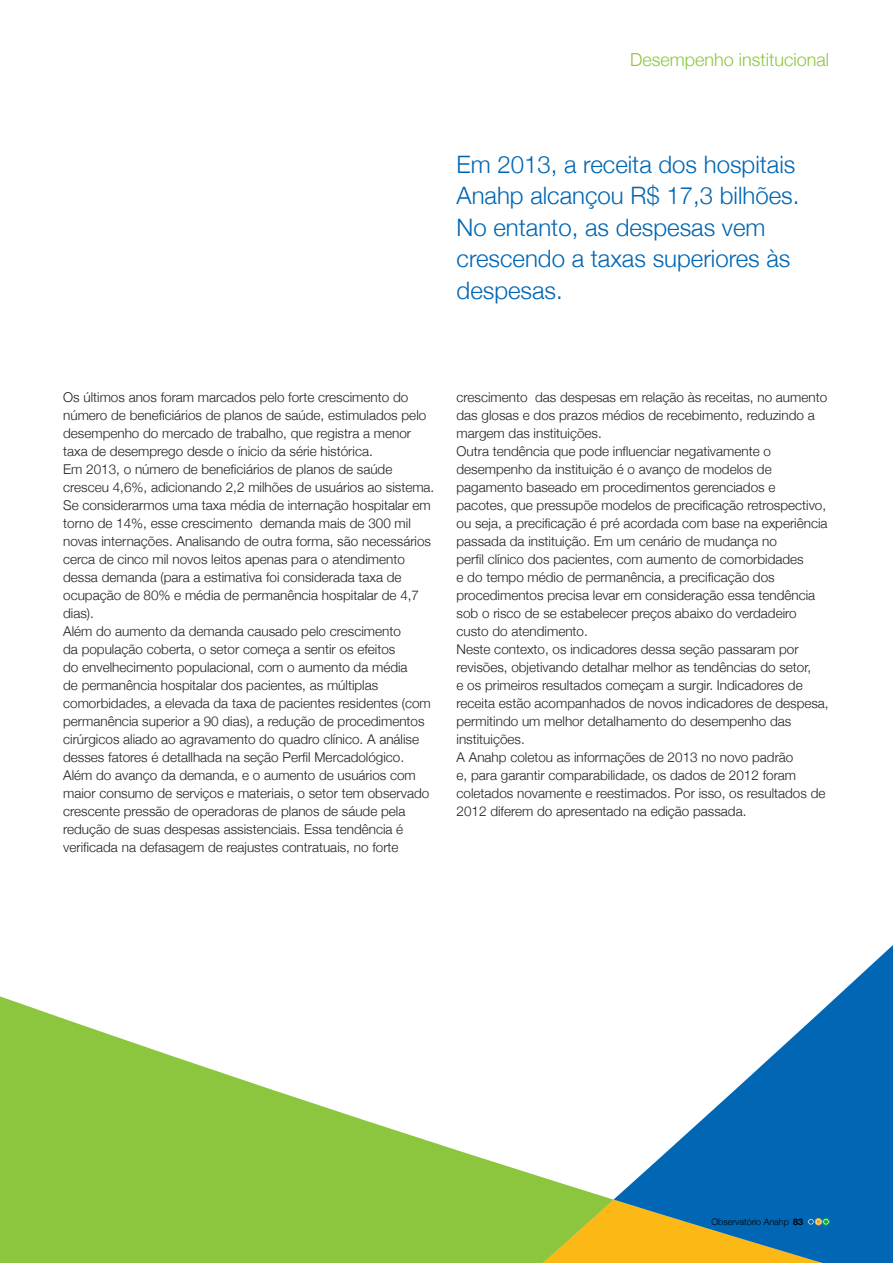
<style>
.page{position:relative;width:893px;height:1263px;background:#fff}
.page>*{position:absolute;margin:0;border:0;box-sizing:border-box;transform-origin:0 0}
._02_titulo_abres{font:300 24px/31.5px "Helvetica Neue";color:#0166b3}
._16_texto_tabelas_ge{font:300 18px "Helvetica Neue";color:#8bc63e}
._04_texto_corrido{font:300 13.5px/18px "Helvetica Neue";color:#231f20}
.t1{font:300 9px "Helvetica Neue";color:#000}
.s1{font-weight:700}
</style>
<div class="page">
<svg style="left:0;top:996px;width:612px;height:267px;fill:#8bc63e"></svg>
<svg style="left:614px;top:945px;width:279px;height:254px"></svg>
<svg style="left:498px;top:1199px;width:395px;height:64px"></svg>
<p class="_16_texto_tabelas_ge" style="left:630px;top:45px;width:201px">Desempenho institucional</p>
<p class="_02_titulo_abres" style="left:457px;top:147px;width:344px">Em 2013, a receita dos hospitais<br>Anahp alcançou R$ 17,3 bilhões.<br>No entanto, as despesas vem crescendo a taxas superiores às despesas.</p>
<p class="_04_texto_corrido" style="left:63px;top:388px;width:365px">Os últimos anos foram marcados pelo forte crescimento do número de beneficiários de planos de saúde, estimulados pelo desempenho do mercado de trabalho, que registra a menor taxa de desemprego desde o ínicio da série histórica.</p>
<p class="_04_texto_corrido" style="left:63px;top:460px;width:373px">Em 2013, o número de beneficiários de planos de saúde cresceu 4,6%, adicionando 2,2 milhões de usuários ao sistema.<br>Se considerarmos uma taxa média de internação hospitalar em torno de 14%, esse crescimento demanda mais de 300 mil novas internações. Analisando de outra forma, são necessários cerca de cinco mil novos leitos apenas para o atendimento dessa demanda (para a estimativa foi considerada taxa de ocupação de 80% e média de permanência hospitalar de 4,7 dias).</p>
<p class="_04_texto_corrido" style="left:63px;top:622px;width:369px">Além do aumento da demanda causado pelo crescimento<br>da população coberta, o setor começa a sentir os efeitos<br>do envelhecimento populacional, com o aumento da média<br>de permanência hospitalar dos pacientes, as múltiplas comorbidades, a elevada da taxa de pacientes residentes (com permanência superior a 90 dias), a redução de procedimentos cirúrgicos aliado ao agravamento do quadro clínico. A análise desses fatores é detallhada na seção Perfil Mercadológico.</p>
<p class="_04_texto_corrido" style="left:63px;top:766px;width:368px">Além do avanço da demanda, e o aumento de usuários com maior consumo de serviços e materiais, o setor tem observado crescente pressão de operadoras de planos de sáude pela redução de suas despesas assistenciais. Essa tendência é verificada na defasagem de reajustes contratuais, no forte</p>
<p class="_04_texto_corrido" style="left:457px;top:388px;width:372px">crescimento das despesas em relação às receitas, no aumento das glosas e dos prazos médios de recebimento, reduzindo a margem das instituições.</p>
<p class="_04_texto_corrido" style="left:457px;top:442px;width:372px">Outra tendência que pode influenciar negativamente o desempenho da instituição é o avanço de modelos de pagamento baseado em procedimentos gerenciados e pacotes, que pressupõe modelos de precificação retrospectivo, ou seja, a precificação é pré acordada com base na experiência passada da instituição. Em um cenário de mudança no<br>perfil clínico dos pacientes, com aumento de comorbidades<br>e do tempo médio de permanência, a precificação dos procedimentos precisa levar em consideração essa tendência sob o risco de se estabelecer preços abaixo do verdadeiro custo do atendimento.</p>
<p class="_04_texto_corrido" style="left:457px;top:640px;width:374px">Neste contexto, os indicadores dessa seção passaram por revisões, objetivando detalhar melhor as tendências do setor,<br>e os primeiros resultados começam a surgir. Indicadores de receita estão acompanhados de novos indicadores de despesa, permitindo um melhor detalhamento do desempenho das instituições.</p>
<p class="_04_texto_corrido" style="left:457px;top:748px;width:370px">A Anahp coletou as informações de 2013 no novo padrão<br>e, para garantir comparabilidade, os dados de 2012 foram coletados novamente e reestimados. Por isso, os resultados de 2012 diferem do apresentado na edição passada.</p>
<p class="t1" style="left:712px;top:1214px;width:93px">Observatório Anahp <span class="s1">83</span></p>
</div>
